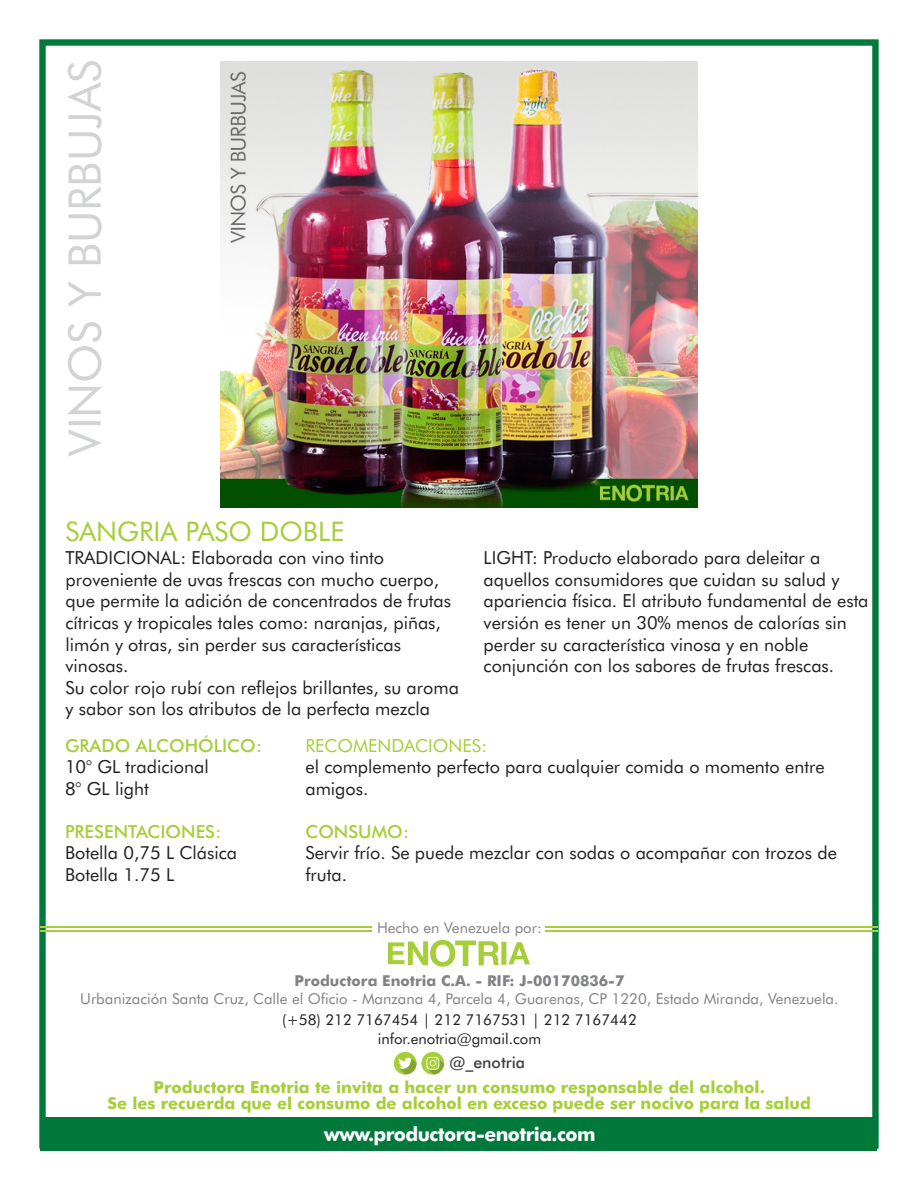
<style>
.page{position:relative;width:918px;height:1188px;background:#fff}
.page>*{position:absolute;margin:0;border:0;box-sizing:border-box;transform-origin:0 0}
.t1{font:45px "Futura BT";color:#d1d3d4}
.t2{font:27px "Futura BT";color:#a6ce39}
.t3{font:700 19.5px "Futura BT";letter-spacing:-.03em;color:#fff}
.t4{font:18px/21.6px "Futura BT";color:#231f20}
.t5{font:500 18px "Futura BT";color:#a6ce39}
.t6{font:18px "Futura BT";color:#a6ce39}
.t7{font:700 16.5px/15.9px "Futura BT";color:#a6ce39;text-align:center}
.t8{font:500 16.05px "Futura BT";color:#404041}
.t9{font:15px "Futura BT";color:#808285}
.t10{font:15px/19.4px "Futura BT";color:#231f20;text-align:center}
.t11{font:700 15px "Futura BT";color:#808285}
</style>
<div class="page">
<div style="left:39px;top:39px;width:840px;height:1110px;border:6px solid #00793a"></div>
<img style="left:221px;top:61px;width:476px;height:446px">
<hr style="left:545px;top:926px;width:332px;height:2px;background:#a6ce39">
<hr style="left:545px;top:930px;width:332px;height:2px;background:#a6ce39">
<hr style="left:41px;top:926px;width:331px;height:2px;background:#a6ce39">
<hr style="left:41px;top:930px;width:331px;height:2px;background:#a6ce39">
<div style="left:41px;top:1117px;width:836px;height:33px;background:#00793a"></div>
<svg style="left:388px;top:940px;width:142px;height:27px"></svg>
<div style="left:394px;top:1052px;width:23px;height:23px;background:#a6ce39;border-radius:50%"></div>
<svg style="left:399px;top:1052px;width:45px;height:23px"></svg>
<h1 class="t1" style="left:67px;top:456px;width:397px;rotate:-90deg">VINOS Y BURBUJAS</h1>
<h2 class="t2" style="left:66px;top:520px;width:280px">SANGRIA PASO DOBLE</h2>
<p class="t4" style="left:66px;top:549px;width:395px">TRADICIONAL: Elaborada con vino tinto proveniente de uvas frescas con mucho cuerpo, que permite la adición de concentrados de frutas cítricas y tropicales tales como: naranjas, piñas, limón y otras, sin perder sus características vinosas.<br>Su color rojo rubí con reflejos brillantes, su aroma y sabor son los atributos de la perfecta mezcla</p>
<p class="t4" style="left:484px;top:549px;width:386px">LIGHT: Producto elaborado para deleitar a aquellos consumidores que cuidan su salud y apariencia física. El atributo fundamental de esta versión es tener un 30% menos de calorías sin perder su característica vinosa y en noble conjunción con los sabores de frutas frescas.</p>
<p class="t5" style="left:65px;top:738px;width:199px">GRADO ALCOHÓLICO:</p>
<p class="t4" style="left:65px;top:758px;width:145px">10° GL tradicional<br>8° GL light</p>
<p class="t5" style="left:65px;top:824px;width:158px">PRESENTACIONES:</p>
<p class="t4" style="left:65px;top:844px;width:174px">Botella 0,75 L Clásica<br>Botella 1.75 L</p>
<p class="t6" style="left:305px;top:738px;width:183px">RECOMENDACIONES:</p>
<p class="t4" style="left:305px;top:758px;width:521px">el complemento perfecto para cualquier comida o momento entre amigos.</p>
<p class="t5" style="left:305px;top:824px;width:105px">CONSUMO:</p>
<p class="t4" style="left:305px;top:844px;width:533px">Servir frío. Se puede mezclar con sodas o acompañar con trozos de fruta.</p>
<p class="t9" style="left:377px;top:921px;width:166px">Hecho en Venezuela por:</p>
<p class="t11" style="left:294px;top:975px;width:331px">Productora Enotria C.A. - RIF: J-00170836-7</p>
<p class="t9" style="left:80px;top:993px;width:760px">Urbanización Santa Cruz, Calle el Oficio - Manzana 4, Parcela 4, Guarenas, CP 1220, Estado Miranda, Venezuela.</p>
<p class="t10" style="left:282px;top:1011px;width:356px">(+58) 212 7167454 | 212 7167531 | 212 7167442 infor.enotria@gmail.com</p>
<p class="t7" style="left:108px;top:1080px;width:705px">Productora Enotria te invita a hacer un consumo responsable del alcohol.<br>Se les recuerda que el consumo de alcohol en exceso puede ser nocivo para la salud</p>
<p class="t3" style="left:324px;top:1126px;width:273px">www.productora-enotria.com</p>
<p class="t8" style="left:449px;top:1056px;width:77px">@_enotria</p>
</div>
